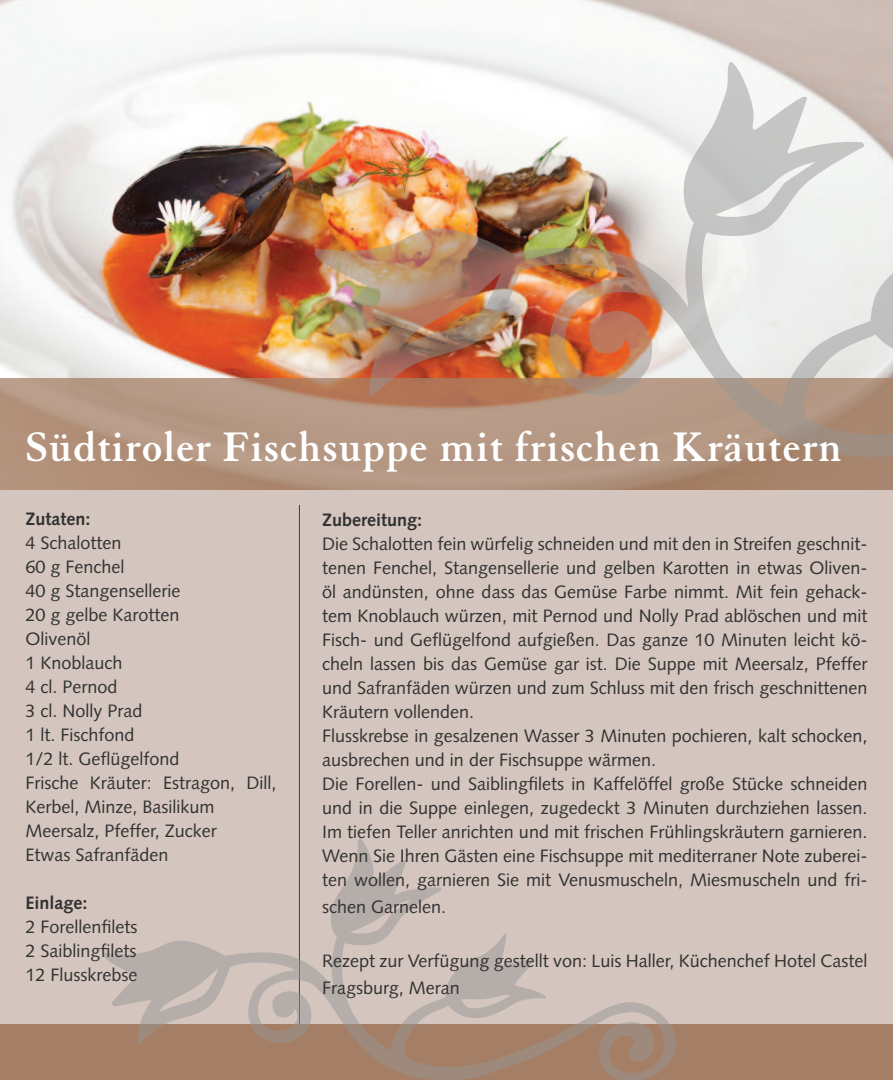
<style>
.page{position:relative;width:893px;height:1080px;background:#fff}
.page>*{position:absolute;margin:0;border:0;box-sizing:border-box;transform-origin:0 0}
.t1{font:700 45px "Granjon LT Std";letter-spacing:.02em;color:#fff}
.t2{font:18px/24px "Syntax LT Std";color:#313232}
.t3{font:700 18px "Syntax LT Std";color:#313232}
</style>
<div class="page">
<div style="left:0;top:489px;width:893px;height:591px;background:#d4c5be"></div>
<img style="left:0;top:0;width:893px;height:378px">
<svg style="left:0;top:378px;width:893px;height:111px;background:#b2927d"></svg>
<img style="left:314px;top:61px;width:579px;height:398px">
<hr style="left:299px;top:505px;width:1px;height:575px;background:#3c4736">
<div style="left:0;top:1025px;width:893px;height:55px;background:#a57f65"></div>
<svg style="left:104px;top:838px;width:574px;height:242px"></svg>
<h1 class="t1" style="left:26px;top:422px;width:818px">Südtiroler Fischsuppe mit frischen Kräutern</h1>
<p class="t3" style="left:26px;top:509px;width:67px">Zutaten:</p>
<p class="t2" style="left:26px;top:531px;width:252px">4 Schalotten<br>60 g Fenchel<br>40 g Stangensellerie<br>20 g gelbe Karotten<br>Olivenöl<br>1 Knoblauch<br>4 cl. Pernod<br>3 cl. Nolly Prad<br>1 lt. Fischfond<br>1/2 lt. Geflügelfond<br>Frische Kräuter: Estragon, Dill,<br>Kerbel, Minze, Basilikum<br>Meersalz, Pfeffer, Zucker<br>Etwas Safranfäden</p>
<p class="t3" style="left:26px;top:893px;width:64px">Einlage:</p>
<p class="t2" style="left:26px;top:915px;width:113px;text-align:justify">2 Forellenfilets 2 Saiblingfilets 12 Flusskrebse</p>
<p class="t3" style="left:322px;top:510px;width:102px">Zubereitung:</p>
<p class="t2" style="left:322px;top:532px;width:547px">Die Schalotten fein würfelig schneiden und mit den in Streifen geschnit&shy;tenen Fenchel, Stangensellerie und gelben Karotten in etwas Oliven&shy;öl andünsten, ohne dass das Gemüse Farbe nimmt. Mit fein gehack&shy;tem Knoblauch würzen, mit Pernod und Nolly Prad ablöschen und mit Fisch- und Geflügelfond aufgießen. Das ganze 10 Minuten leicht kö&shy;cheln lassen bis das Gemüse gar ist. Die Suppe mit Meersalz, Pfeffer und Safranfäden würzen und zum Schluss mit den frisch geschnittenen Kräutern vollenden.<br>Flusskrebse in gesalzenen Wasser 3 Minuten pochieren, kalt schocken, ausbrechen und in der Fischsuppe wärmen.<br>Die Forellen- und Saiblingfilets in Kaffelöffel große Stücke schneiden und in die Suppe einlegen, zugedeckt 3 Minuten durchziehen lassen.<br>Im tiefen Teller anrichten und mit frischen Frühlingskräutern garnieren.<br>Wenn Sie Ihren Gästen eine Fischsuppe mit mediterraner Note zuberei&shy;ten wollen, garnieren Sie mit Venusmuscheln, Miesmuscheln und fri-</p>
<p class="t2" style="left:322px;top:895px;width:126px">schen Garnelen.</p>
<p class="t2" style="left:322px;top:947px;width:547px;line-height:27px">Rezept zur Verfügung gestellt von: Luis Haller, Küchenchef Hotel Castel<br>Fragsburg, Meran</p>
</div>
